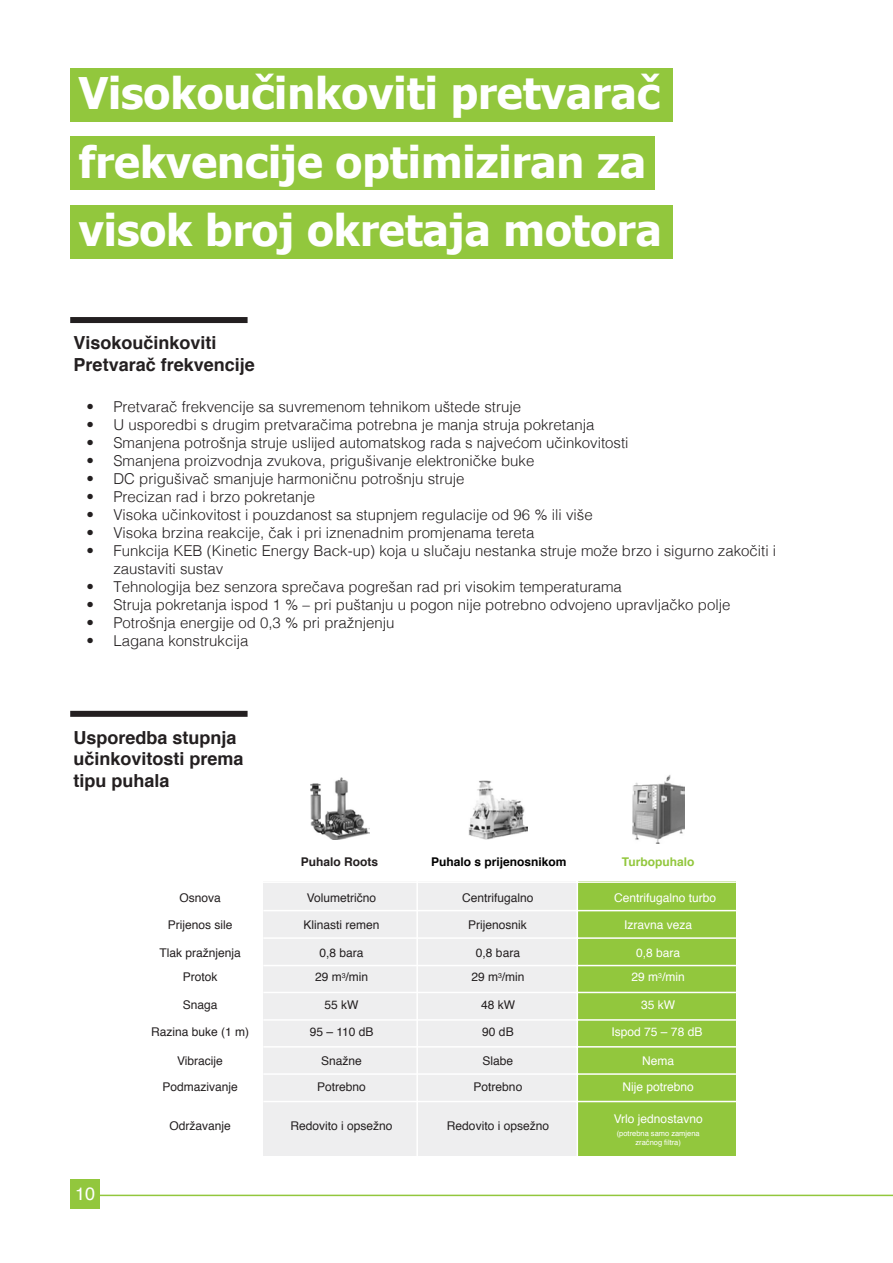
<style>
.page{position:relative;width:893px;height:1263px;background:#fff}
.page>*{position:absolute;margin:0;border:0;box-sizing:border-box;transform-origin:0 0}
.t1{font:700 43.5px "Tahoma";color:#fff}
.t2{font:700 18px/21.6px "Helvetica";color:#231f20}
.t3{font:18px "Helvetica";color:#fff}
.t4{font:300 15px/18px "Helvetica";color:#231f20}
.t5{font:12px "Helvetica";color:#231f20}
.t6{font:12px "Helvetica";color:#fff}
.t7{font:700 12px "Helvetica";color:#000}
.t8{font:700 12px "Helvetica";color:#231f20}
.t9{font:700 12px "Helvetica";color:#92c73d}
.t10{font:7.5px "Helvetica";color:#fff}
</style>
<div class="page">
<div style="left:578px;top:881px;width:158px;height:275px;background:#92c73d"></div>
<div style="left:263px;top:881px;width:314px;height:275px;background:#eeeeef"></div>
<hr style="left:416px;top:880px;width:2px;height:277px;background:#fff">
<hr style="left:263px;top:910px;width:473px;height:1px;background:#fff">
<hr style="left:263px;top:937px;width:473px;height:2px;background:#fff">
<hr style="left:263px;top:965px;width:473px;height:1px;background:#fff">
<hr style="left:263px;top:992px;width:473px;height:1px;background:#fff">
<hr style="left:263px;top:1019px;width:473px;height:2px;background:#fff">
<hr style="left:263px;top:1046px;width:473px;height:1px;background:#fff">
<hr style="left:263px;top:1073px;width:473px;height:2px;background:#fff">
<hr style="left:263px;top:1101px;width:473px;height:1px;background:#fff">
<hr style="left:161px;top:881px;width:575px;height:2px;background:#fff">
<div style="left:70px;top:1179px;width:30px;height:30px;background:#92c73d"></div>
<hr style="left:97px;top:1194px;width:796px;height:2px;background:#92c73d">
<div style="left:70px;top:317px;width:178px;height:6px;background:#231f20"></div>
<div style="left:70px;top:711px;width:178px;height:6px;background:#231f20"></div>
<div style="left:70px;top:69px;width:603px;height:53px;background:#92c73d"></div>
<div style="left:70px;top:136px;width:585px;height:54px;background:#92c73d"></div>
<div style="left:70px;top:205px;width:603px;height:54px;background:#92c73d"></div>
<img style="left:310px;top:778px;width:59px;height:62px">
<img style="left:469px;top:780px;width:58px;height:60px">
<img style="left:633px;top:775px;width:51px;height:69px">
<p class="t1" style="left:79px;top:63px;width:583px">Visokoučinkoviti pretvarač</p>
<p class="t1" style="left:79px;top:131px;width:569px">frekvencije optimiziran za</p>
<p class="t1" style="left:79px;top:200px;width:585px">visok broj okretaja motora</p>
<p class="t2" style="left:74px;top:333px;width:144px">Visokoučinkoviti</p>
<p class="t2" style="left:74px;top:354px;width:183px">Pretvarač frekvencije</p>
<p class="t4" style="left:86px;top:397px;width:436px">• Pretvarač frekvencije sa suvremenom tehnikom uštede struje</p>
<p class="t4" style="left:86px;top:415px;width:509px">• U usporedbi s drugim pretvaračima potrebna je manja struja pokretanja</p>
<p class="t4" style="left:86px;top:433px;width:544px">• Smanjena potrošnja struje uslijed automatskog rada s najvećom učinkovitosti</p>
<p class="t4" style="left:86px;top:451px;width:449px">• Smanjena proizvodnja zvukova, prigušivanje elektroničke buke</p>
<p class="t4" style="left:86px;top:469px;width:379px">• DC prigušivač smanjuje harmoničnu potrošnju struje</p>
<p class="t4" style="left:86px;top:487px;width:230px">• Precizan rad i brzo pokretanje</p>
<p class="t4" style="left:86px;top:505px;width:508px">• Visoka učinkovitost i pouzdanost sa stupnjem regulacije od 96 % ili više</p>
<p class="t4" style="left:86px;top:523px;width:449px">• Visoka brzina reakcije, čak i pri iznenadnim promjenama tereta</p>
<p class="t4" style="left:113px;top:541px;width:664px;text-indent:-27px">• Funkcija KEB (Kinetic Energy Back-up) koja u slučaju nestanka struje može brzo i sigurno zakočiti i zaustaviti sustav</p>
<p class="t4" style="left:86px;top:577px;width:537px">• Tehnologija bez senzora sprečava pogrešan rad pri visokim temperaturama</p>
<p class="t4" style="left:86px;top:595px;width:645px">• Struja pokretanja ispod 1 % – pri puštanju u pogon nije potrebno odvojeno upravljačko polje</p>
<p class="t4" style="left:86px;top:613px;width:309px">• Potrošnja energije od 0,3 % pri pražnjenju</p>
<p class="t4" style="left:86px;top:631px;width:164px">• Lagana konstrukcija</p>
<p class="t2" style="left:73px;top:727px;width:172px">Usporedba stupnja učinkovitosti prema tipu puhala</p>
<p class="t8" style="left:301px;top:852px;width:79px">Puhalo Roots</p>
<p class="t7" style="left:431px;top:852px;width:137px">Puhalo s prijenosnikom</p>
<p class="t9" style="left:622px;top:852px;width:74px">Turbopuhalo</p>
<p class="t5" style="left:462px;top:888px;width:73px">Centrifugalno</p>
<p class="t6" style="left:614px;top:888px;width:104px">Centrifugalno turbo</p>
<p class="t5" style="left:179px;top:888px;width:43px">Osnova</p>
<p class="t5" style="left:307px;top:888px;width:71px">Volumetrično</p>
<p class="t5" style="left:168px;top:915px;width:66px">Prijenos sile</p>
<p class="t5" style="left:304px;top:915px;width:78px">Klinasti remen</p>
<p class="t5" style="left:468px;top:915px;width:60px">Prijenosnik</p>
<p class="t6" style="left:624px;top:915px;width:70px">Izravna veza</p>
<p class="t5" style="left:159px;top:943px;width:83px">Tlak pražnjenja</p>
<p class="t5" style="left:320px;top:943px;width:46px">0,8 bara</p>
<p class="t5" style="left:476px;top:943px;width:46px">0,8 bara</p>
<p class="t6" style="left:636px;top:943px;width:46px">0,8 bara</p>
<p class="t5" style="left:183px;top:968px;width:36px">Protok</p>
<p class="t5" style="left:315px;top:968px;width:55px">29 m<sup>3</sup>/min</p>
<p class="t6" style="left:632px;top:968px;width:55px">29 m<sup>3</sup>/min</p>
<p class="t5" style="left:471px;top:968px;width:55px">29 m<sup>3</sup>/min</p>
<p class="t3" style="left:75px;top:1180px;width:22px">10</p>
<p class="t5" style="left:183px;top:996px;width:36px">Snaga</p>
<p class="t5" style="left:325px;top:996px;width:36px">55 kW</p>
<p class="t5" style="left:481px;top:996px;width:36px">48 kW</p>
<p class="t6" style="left:641px;top:996px;width:36px">35 kW</p>
<p class="t5" style="left:151px;top:1023px;width:100px">Razina buke (1 m)</p>
<p class="t5" style="left:310px;top:1023px;width:65px">95 – 110 dB</p>
<p class="t5" style="left:482px;top:1023px;width:33px">90 dB</p>
<p class="t6" style="left:612px;top:1023px;width:92px">Ispod 75 – 78 dB</p>
<p class="t5" style="left:177px;top:1051px;width:47px">Vibracije</p>
<p class="t5" style="left:321px;top:1051px;width:42px">Snažne</p>
<p class="t5" style="left:483px;top:1051px;width:32px">Slabe</p>
<p class="t6" style="left:642px;top:1051px;width:34px">Nema</p>
<p class="t5" style="left:162px;top:1078px;width:77px">Podmazivanje</p>
<p class="t5" style="left:317px;top:1078px;width:50px">Potrebno</p>
<p class="t5" style="left:474px;top:1078px;width:50px">Potrebno</p>
<p class="t6" style="left:622px;top:1078px;width:73px">Nije potrebno</p>
<p class="t5" style="left:169px;top:1116px;width:63px">Održavanje</p>
<p class="t5" style="left:291px;top:1116px;width:104px">Redovito i opsežno</p>
<p class="t6" style="left:614px;top:1110px;width:90px">Vrlo jednostavno</p>
<p class="t10" style="left:617px;top:1127px;width:84px">(potrebna samo zamjena</p>
<p class="t10" style="left:635px;top:1136px;width:47px">zračnog filtra)</p>
<p class="t5" style="left:447px;top:1116px;width:104px">Redovito i opsežno</p>
</div>
